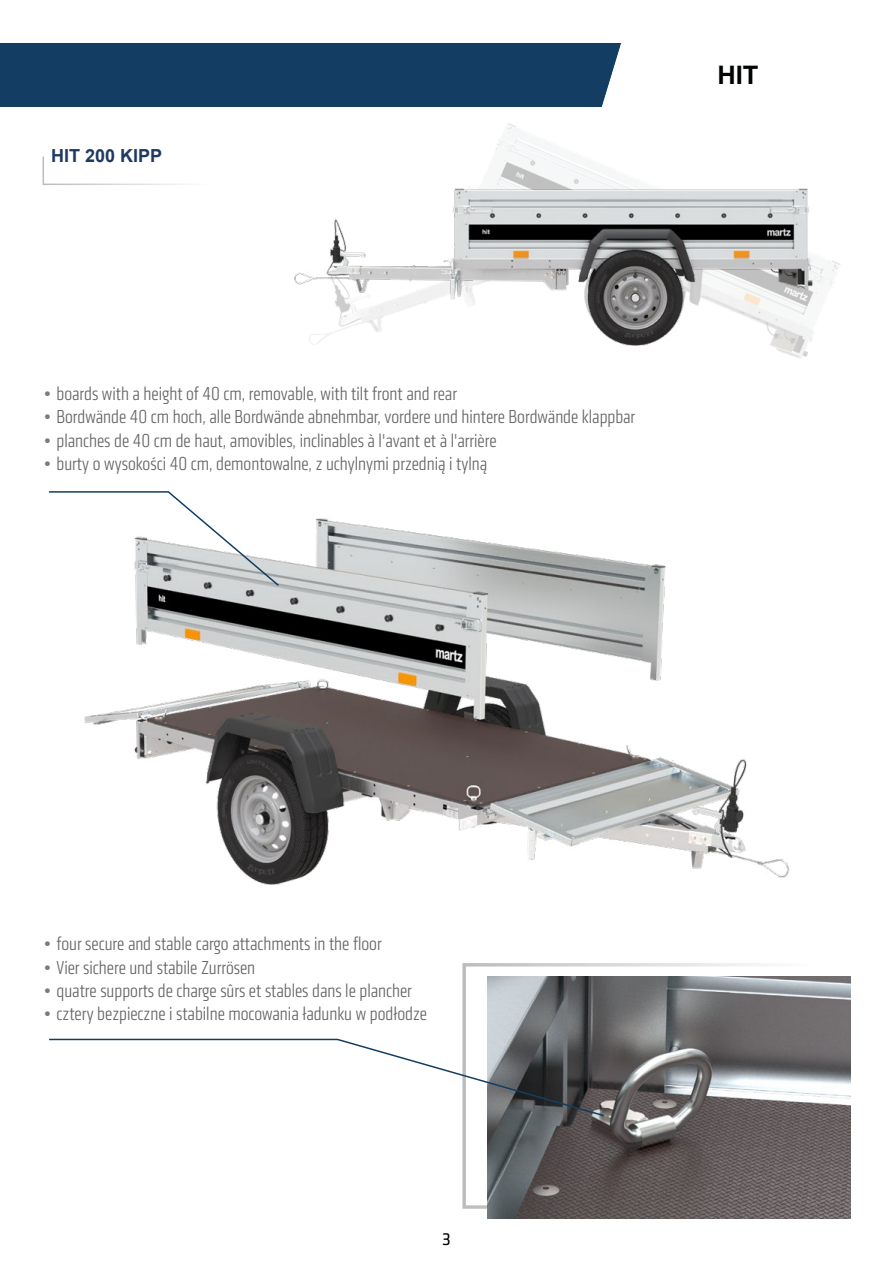
<style>
.page{position:relative;width:893px;height:1263px;background:#fff}
.page>*{position:absolute;margin:0;border:0;box-sizing:border-box;transform-origin:0 0}
.t1{font:700 25.5px "Arial";color:#010202}
.t2{font:300 19.5px "Klavika Condensed";color:#646363}
.t3{font:700 18px "Arial";color:#1f3961}
.t4{font:18px "Klavika Basic";color:#000}
.s1{color:#7c7b7b}
</style>
<div class="page">
<svg style="left:42px;top:156px;width:143px;height:29px"></svg>
<img style="left:294px;top:163px;width:532px;height:195px">
<img style="left:84px;top:518px;width:706px;height:367px">
<div style="left:462px;top:963px;width:354px;height:246px;border:3px solid #fff"></div>
<img style="left:488px;top:976px;width:362px;height:242px">
<svg style="left:49px;top:1038px;width:556px;height:79px"></svg>
<div style="left:0;top:43px;width:729px;height:64px;background:#133d63"></div>
<svg style="left:602px;top:43px;width:127px;height:64px"></svg>
<svg style="left:49px;top:491px;width:232px;height:96px"></svg>
<p class="t3" style="left:51px;top:143px;width:113px">HIT 200 KIPP</p>
<h1 class="t1" style="left:717px;top:58px;width:43px">HIT</h1>
<p class="t2" style="left:44px;top:383px;width:415px"><span class="s1">•</span> boards with a height of 40 cm, removable, with tilt front and rear</p>
<p class="t2" style="left:44px;top:406px;width:593px"><span class="s1">•</span> Bordwände 40 cm hoch, alle Bordwände abnehmbar, vordere und hintere Bordwände klappbar</p>
<p class="t2" style="left:44px;top:430px;width:454px"><span class="s1">•</span> planches de 40 cm de haut, amovibles, inclinables à l'avant et à l'arrière</p>
<p class="t2" style="left:44px;top:453px;width:445px"><span class="s1">•</span> burty o wysokości 40 cm, demontowalne, z uchylnymi przednią i tylną</p>
<p class="t2" style="left:44px;top:933px;width:339px"><span class="s1">•</span> four secure and stable cargo attachments in the floor</p>
<p class="t2" style="left:44px;top:956px;width:213px"><span class="s1">•</span> Vier sichere und stabile Zurrösen</p>
<p class="t2" style="left:44px;top:980px;width:370px"><span class="s1">•</span> quatre supports de charge sûrs et stables dans le plancher</p>
<p class="t2" style="left:44px;top:1003px;width:385px"><span class="s1">•</span> cztery bezpieczne i stabilne mocowania ładunku w podłodze</p>
<p class="t4" style="left:442px;top:1227px;width:10px">3</p>
</div>
